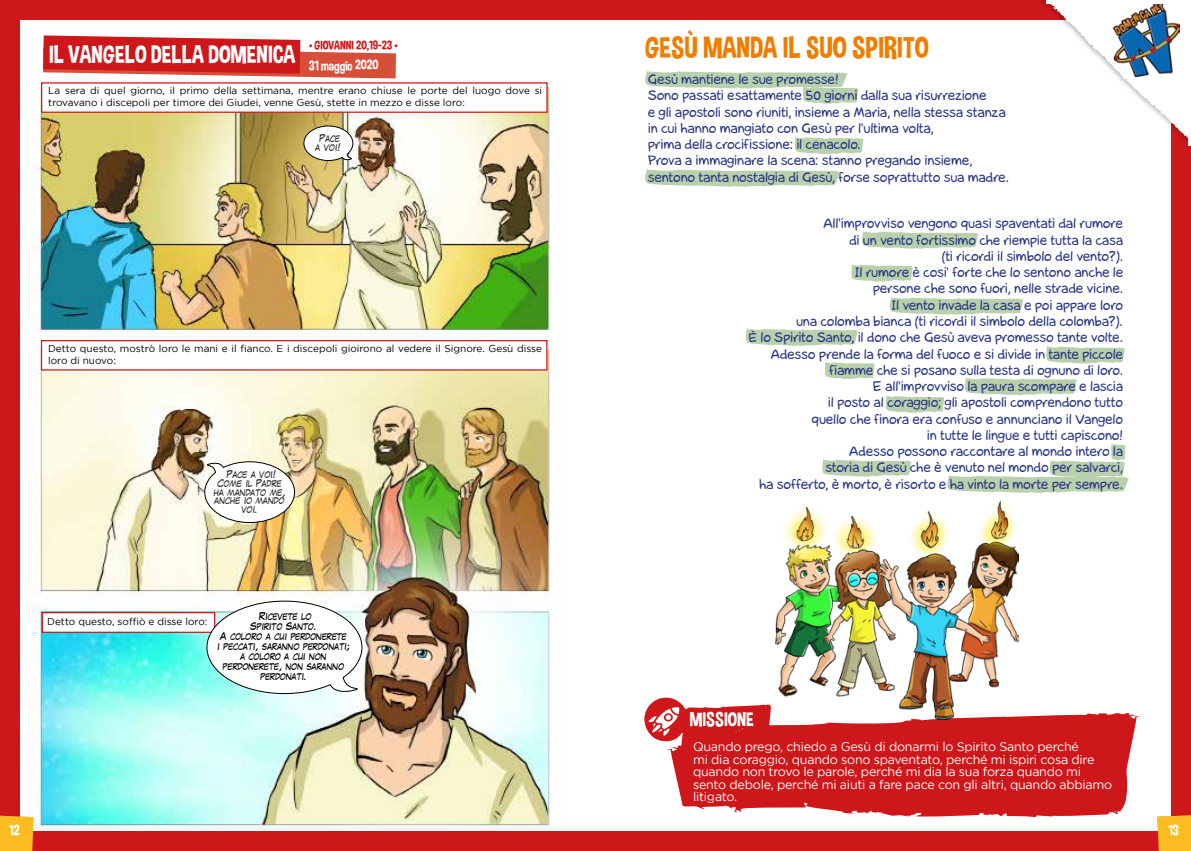
<style>
.page{position:relative;width:1191px;height:851px;background:#fff}
.page>*{position:absolute;margin:0;border:0;box-sizing:border-box;transform-origin:0 0}
.t1{font:30px "Dimbo";color:#ef7d00}
.t2{font:25px "Dimbo";color:#fff}
.t3{font:20px "Dimbo";color:#fff}
.t4{font:15px "Dimbo";color:#fff}
.t5{font:13.75px/16.2px "la Cartoonerie";letter-spacing:-.02em;color:#283583}
.t6{font:13.75px "Dimbo";color:#fff}
.t7{font:12.5px/12.5px "Gotham";letter-spacing:-.02em;color:#fff}
.t8{font:12.5px "Dimbo";color:#cd171a}
.t9{font:10px/12px "Gotham";color:#000}
.t10{font:8.75px/10px "Laffayette C Pro";color:#000;text-align:center}
.t11{font:8.75px/8.8px "Laffayette C Pro";color:#333;text-align:center}
</style>
<div class="page">
<img style="left:0;top:0;width:1191px;height:850px">
<svg style="left:1157px;top:815px;width:34px;height:35px"></svg>
<svg style="left:0;top:815px;width:34px;height:35px"></svg>
<div style="left:1028px;top:0;width:163px;height:158px;background:#000;opacity:.5"></div>
<svg style="left:1034px;top:0;width:157px;height:152px"></svg>
<img style="left:1113px;top:4px;width:66px;height:73px">
<hr style="left:1046px;top:0;width:145px;height:4px;background:#fff">
<hr style="left:1188px;top:0;width:3px;height:145px;background:#fff">
<svg style="left:43px;top:35px;width:353px;height:43px"></svg>
<div style="left:41px;top:82px;width:506px;height:31px;background:#fff;border:1px solid #cd171a"></div>
<svg style="left:303px;top:125px;width:51px;height:36px"></svg>
<div style="left:41px;top:340px;width:506px;height:30px;background:#fff;border:1px solid #cd171a"></div>
<svg style="left:204px;top:460px;width:91px;height:63px"></svg>
<div style="left:42px;top:612px;width:173px;height:20px;background:#fff;border:1px solid #cd171a"></div>
<svg style="left:206px;top:600px;width:157px;height:96px"></svg>
<svg style="left:642px;top:71px;width:216px;height:33px"></svg>
<svg style="left:644px;top:697px;width:496px;height:123px"></svg>
<img style="left:776px;top:498px;width:243px;height:221px">
<p class="t8" style="left:309px;top:37px;width:90px">• GIOVANNI 20,19-23 •</p>
<h2 class="t2" style="left:49px;top:39px;width:248px">IL VANGELO DELLA DOMENICA</h2>
<p class="t6" style="left:309px;top:58px;width:71px;rotate:-1deg">31 maggio 2020</p>
<p class="t9" style="left:48px;top:85px;width:495px">La sera di quel giorno, il primo della settimana, mentre erano chiuse le porte del luogo dove si trovavano i discepoli per timore dei Giudei, venne Gesù, stette in mezzo e disse loro:</p>
<p class="t11" style="left:315px;top:135px;width:26px">Pace a voi!</p>
<p class="t9" style="left:48px;top:342px;width:495px">Detto questo, mostrò loro le mani e il fianco. E i discepoli gioirono al vedere il Signore. Gesù disse loro di nuovo:</p>
<p class="t11" style="left:214px;top:471px;width:73px">Pace a voi!<br>Come il Padre ha mandato me, anche io mando voi.</p>
<p class="t9" style="left:47px;top:615px;width:162px">Detto questo, soffiò e disse loro:</p>
<p class="t10" style="left:217px;top:613px;width:134px">Ricevete lo<br>Spirito Santo.<br>A coloro a cui perdonerete<br>i peccati, saranno perdonati; a coloro a cui non perdonerete, non saranno perdonati.</p>
<h1 class="t1" style="left:645px;top:30px;width:285px">GESÙ MANDA IL SUO SPIRITO</h1>
<p class="t5" style="left:648px;top:71px;width:363px">Gesù mantiene le sue promesse!<br>Sono passati esattamente 50 giorni dalla sua risurrezione<br>e gli apostoli sono riuniti, insieme a Maria, nella stessa stanza in cui hanno mangiato con Gesù per l'ultima volta,<br>prima della crocifissione: il cenacolo.<br>Prova a immaginare la scena: stanno pregando insieme, sentono tanta nostalgia di Gesù, forse soprattutto sua madre.</p>
<p class="t5" style="left:748px;top:215px;width:376px;text-align:right">All'improvviso vengono quasi spaventati dal rumore<br>di un vento fortissimo che riempie tutta la casa<br>(ti ricordi il simbolo del vento?).<br>Il rumore è cosi' forte che lo sentono anche le<br>persone che sono fuori, nelle strade vicine.<br>Il vento invade la casa e poi appare loro<br>una colomba bianca (ti ricordi il simbolo della colomba?).<br>È lo Spirito Santo, il dono che Gesù aveva promesso tante volte.<br>Adesso prende la forma del fuoco e si divide in tante piccole fiamme che si posano sulla testa di ognuno di loro.<br>E all'improvviso la paura scompare e lascia<br>il posto al coraggio; gli apostoli comprendono tutto<br>quello che finora era confuso e annunciano il Vangelo<br>in tutte le lingue e tutti capiscono!<br>Adesso possono raccontare al mondo intero la<br>storia di Gesù che è venuto nel mondo per salvarci,<br>ha sofferto, è morto, è risorto e ha vinto la morte per sempre.</p>
<h3 class="t3" style="left:689px;top:707px;width:66px">MISSIONE</h3>
<p class="t7" style="left:693px;top:740px;width:421px">Quando prego, chiedo a Gesù di donarmi lo Spirito Santo perché<br>mi dia coraggio, quando sono spaventato, perché mi ispiri cosa dire quando non trovo le parole, perché mi dia la sua forza quando mi sento debole, perché mi aiuti a fare pace con gli altri, quando abbiamo litigato.</p>
<p class="t4" style="left:9px;top:821px;width:12px">12</p>
<p class="t4" style="left:1166px;top:820px;width:14px">1313</p>
</div>
